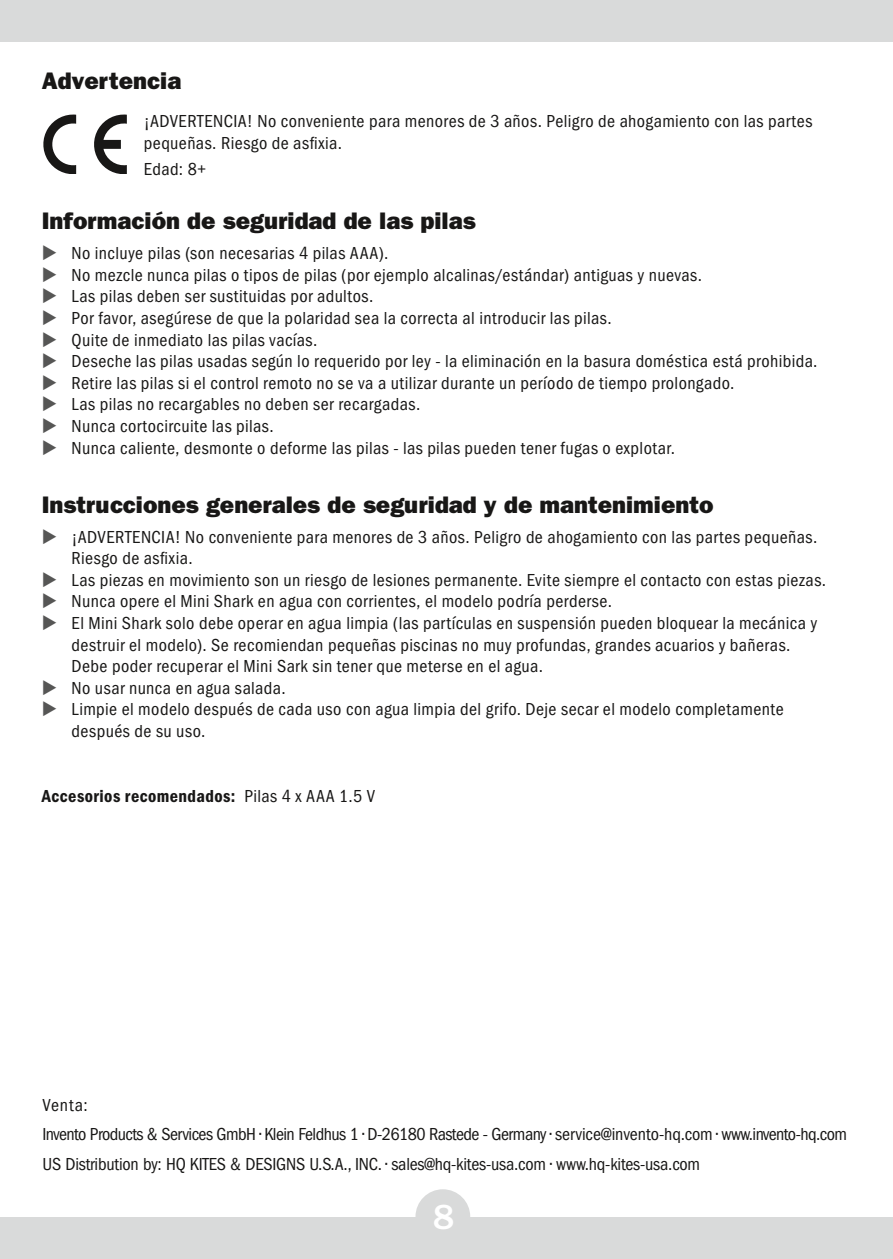
<style>
.page{position:relative;width:893px;height:1259px;background:#d9dada}
.page>*{position:absolute;margin:0;border:0;box-sizing:border-box;transform-origin:0 0}
.t1{font:500 36px "ITC Franklin Gothic Std";color:#fff}
.Headline_2{font:24px "ITC Franklin Gothic Std Hvy";color:#181716}
.Aufzählung{font:condensed 18px/21.6px "ITC Franklin Gothic Std";letter-spacing:.02em;color:#181716}
.Aufzählung-2{font:condensed 18px "ITC Franklin Gothic Std";letter-spacing:-.03em;color:#181716}
.Aufzählung-3{font:condensed 18px "ITC Franklin Gothic Std";letter-spacing:-.01em;color:#181716}
.Aufzählung-4{font:18px "ITC Franklin Gothic Std Dm Cd";letter-spacing:.025em;color:#181716}
.s1{font-family:"ITC Franklin Gothic Std";font-stretch:condensed}
</style>
<div class="page">
<div style="left:0;top:43px;width:893px;height:1174px;background:#fff"></div>
<div style="left:415px;top:1189px;width:55px;height:55px;background:#d9dada;border-radius:50%"></div>
<svg style="left:43px;top:114px;width:33px;height:59px"></svg>
<svg style="left:94px;top:114px;width:33px;height:59px"></svg>
<p class="Headline_2" style="left:42px;top:66px;width:141px">Advertencia</p>
<p class="Aufzählung" style="left:144px;top:111px;width:670px">¡ADVERTENCIA! No conveniente para menores de 3 años. Peligro de ahogamiento con las partes pequeñas. Riesgo de asfixia.</p>
<p class="Aufzählung" style="left:144px;top:158px;width:64px">Edad: 8+</p>
<p class="Headline_2" style="left:42px;top:207px;width:435px">Información de seguridad de las pilas</p>
<p class="Aufzählung" style="left:72px;top:243px;width:318px">No incluye pilas (son necesarias 4 pilas AAA).</p>
<p class="Aufzählung" style="left:72px;top:264px;width:632px">No mezcle nunca pilas o tipos de pilas (por ejemplo alcalinas/estándar) antiguas y nuevas.</p>
<p class="Aufzählung" style="left:72px;top:286px;width:303px">Las pilas deben ser sustituidas por adultos.</p>
<p class="Aufzählung" style="left:72px;top:307px;width:542px">Por favor, asegúrese de que la polaridad sea la correcta al introducir las pilas.</p>
<p class="Aufzählung" style="left:72px;top:329px;width:247px">Quite de inmediato las pilas vacías.</p>
<p class="Aufzählung" style="left:72px;top:351px;width:747px">Deseche las pilas usadas según lo requerido por ley - la eliminación en la basura doméstica está prohibida.</p>
<p class="Aufzählung" style="left:72px;top:372px;width:664px">Retire las pilas si el control remoto no se va a utilizar durante un período de tiempo prolongado.</p>
<p class="Aufzählung" style="left:72px;top:394px;width:350px">Las pilas no recargables no deben ser recargadas.</p>
<p class="Aufzählung" style="left:72px;top:415px;width:204px">Nunca cortocircuite las pilas.</p>
<p class="Aufzählung" style="left:72px;top:437px;width:605px">Nunca caliente, desmonte o deforme las pilas - las pilas pueden tener fugas o explotar.</p>
<p class="Headline_2" style="left:42px;top:490px;width:673px">Instrucciones generales de seguridad y de mantenimiento</p>
<p class="Aufzählung" style="left:72px;top:526px;width:747px">¡ADVERTENCIA! No conveniente para menores de 3 años. Peligro de ahogamiento con las partes pequeñas.<br>Riesgo de asfixia.</p>
<p class="Aufzählung" style="left:72px;top:569px;width:756px">Las piezas en movimiento son un riesgo de lesiones permanente. Evite siempre el contacto con estas piezas.</p>
<p class="Aufzählung" style="left:72px;top:591px;width:542px">Nunca opere el Mini Shark en agua con corrientes, el modelo podría perderse.</p>
<p class="Aufzählung" style="left:72px;top:612px;width:747px">El Mini Shark solo debe operar en agua limpia (las partículas en suspensión pueden bloquear la mecánica y destruir el modelo). Se recomiendan pequeñas piscinas no muy profundas, grandes acuarios y bañeras.<br>Debe poder recuperar el Mini Sark sin tener que meterse en el agua.</p>
<p class="Aufzählung" style="left:72px;top:677px;width:216px">No usar nunca en agua salada.</p>
<p class="Aufzählung" style="left:72px;top:699px;width:714px">Limpie el modelo después de cada uso con agua limpia del grifo. Deje secar el modelo completamente después de su uso.</p>
<p class="Aufzählung-4" style="left:42px;top:785px;width:335px">Accesorios recomendados: <span class="s1">Pilas 4 x AAA 1.5 V</span></p>
<p class="Aufzählung" style="left:43px;top:1094px;width:47px">Venta:</p>
<p class="Aufzählung-2" style="left:43px;top:1124px;width:806px">Invento Products &amp; Services GmbH • Klein Feldhus 1 • D-26180 Rastede - Germany • service@invento-hq.com • www.invento-hq.com</p>
<p class="Aufzählung-3" style="left:43px;top:1153px;width:659px">US Distribution by: HQ KITES &amp; DESIGNS U.S.A., INC. • sales@hq-kites-usa.com • www.hq-kites-usa.com</p>
<h1 class="t1" style="left:433px;top:1196px;width:23px">8</h1>
</div>
